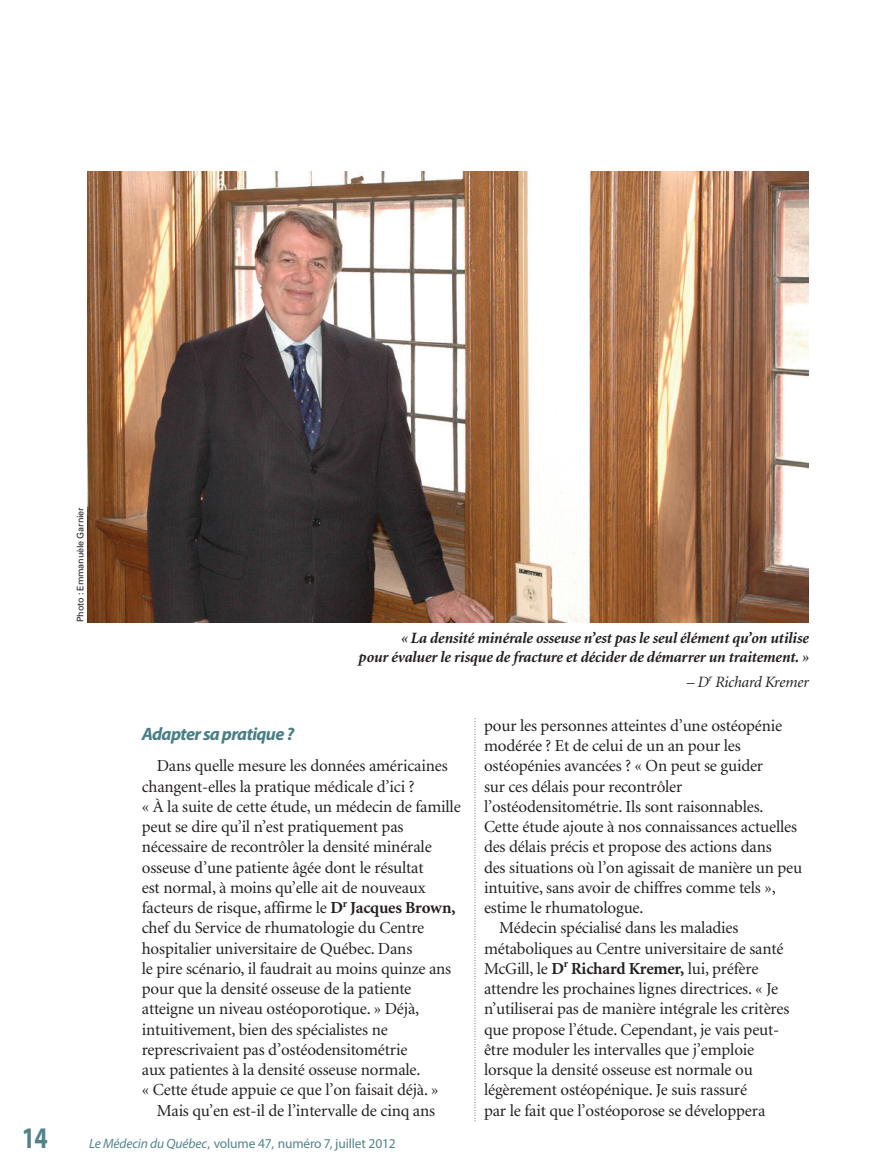
<style>
.page{position:relative;width:878px;height:1175px;background:#fff}
.page>*{position:absolute;margin:0;border:0;box-sizing:border-box;transform-origin:0 0}
.t1{font:700 30px "Myriad Pro";color:#53838a;scale:.8 1}
.t2{font:italic 700 18px "Myriad Pro";letter-spacing:-.035em;color:#487e85}
.t3{font:16.8px "Minion";letter-spacing:-.01em;color:#231f20}
.t4{font:italic 700 15.75px/18.8px "Minion";letter-spacing:-.015em;color:#231f20;text-align:right}
.t5{font:italic 15.75px "Minion";letter-spacing:-.015em;color:#231f20}
.t6{font:13.5px "Myriad Pro";letter-spacing:-.01em;color:#53838a}
.t7{font:9px "Univers";letter-spacing:-.015em;color:#231f20}
.s1{font-weight:700}
.s2{font-style:italic}
</style>
<div class="page">
<svg style="left:474px;top:718px;width:1px;height:401px"></svg>
<img style="left:88px;top:172px;width:720px;height:450px">
<p class="t7" style="left:77px;top:622px;width:116px;rotate:-90deg">Photo : Emmanuèle Garnier</p>
<p class="t4" style="left:358px;top:630px;width:452px">« La densité minérale osseuse n’est pas le seul élément qu’on utilise<br>pour évaluer le risque de fracture et décider de démarrer un traitement. »</p>
<p class="t5" style="left:686px;top:676px;width:123px">– D<sup>r</sup> Richard Kremer</p>
<p class="t2" style="left:142px;top:727px;width:154px">Adapter sa pratique ?</p>
<p class="t3" style="left:157px;top:759px;width:292px">Dans quelle mesure les données américaines</p>
<p class="t3" style="left:142px;top:779px;width:274px">changent-elles la pratique médicale d’ici ?</p>
<p class="t3" style="left:142px;top:800px;width:320px">« À la suite de cette étude, un médecin de famille</p>
<p class="t3" style="left:142px;top:820px;width:263px">peut se dire qu’il n’est pratiquement pas</p>
<p class="t3" style="left:142px;top:840px;width:291px">nécessaire de recontrôler la densité minérale</p>
<p class="t3" style="left:142px;top:860px;width:283px">osseuse d’une patiente âgée dont le résultat</p>
<p class="t3" style="left:142px;top:881px;width:285px">est normal, à moins qu’elle ait de nouveaux</p>
<p class="t3" style="left:142px;top:901px;width:315px">facteurs de risque, affirme le <span class="s1">D</span><sup>r</sup> <span class="s1">Jacques Brown,</span></p>
<p class="t3" style="left:142px;top:921px;width:284px">chef du Service de rhumatologie du Centre</p>
<p class="t3" style="left:142px;top:941px;width:272px">hospitalier universitaire de Québec. Dans</p>
<p class="t3" style="left:142px;top:962px;width:311px">le pire scénario, il faudrait au moins quinze ans</p>
<p class="t3" style="left:142px;top:982px;width:271px">pour que la densité osseuse de la patiente</p>
<p class="t3" style="left:142px;top:1002px;width:279px">atteigne un niveau ostéoporotique. » Déjà,</p>
<p class="t3" style="left:142px;top:1022px;width:247px">intuitivement, bien des spécialistes ne</p>
<p class="t3" style="left:142px;top:1043px;width:267px">represcrivaient pas d’ostéodensitométrie</p>
<p class="t3" style="left:142px;top:1063px;width:280px">aux patientes à la densité osseuse normale.</p>
<p class="t3" style="left:142px;top:1083px;width:298px">« Cette étude appuie ce que l’on faisait déjà. »</p>
<p class="t3" style="left:157px;top:1103px;width:280px">Mais qu’en est-il de l’intervalle de cinq ans</p>
<p class="t3" style="left:484px;top:719px;width:300px">pour les personnes atteintes d’une ostéopénie</p>
<p class="t3" style="left:484px;top:739px;width:258px">modérée ? Et de celui de un an pour les</p>
<p class="t3" style="left:484px;top:759px;width:280px">ostéopénies avancées ? « On peut se guider</p>
<p class="t3" style="left:484px;top:779px;width:200px">sur ces délais pour recontrôler</p>
<p class="t3" style="left:484px;top:800px;width:281px">l’ostéodensitométrie. Ils sont raisonnables.</p>
<p class="t3" style="left:484px;top:820px;width:314px">Cette étude ajoute à nos connaissances actuelles</p>
<p class="t3" style="left:484px;top:840px;width:289px">des délais précis et propose des actions dans</p>
<p class="t3" style="left:484px;top:860px;width:320px">des situations où l’on agissait de manière un peu</p>
<p class="t3" style="left:484px;top:881px;width:293px">intuitive, sans avoir de chiffres comme tels »,</p>
<p class="t3" style="left:484px;top:901px;width:161px">estime le rhumatologue.</p>
<p class="t3" style="left:499px;top:921px;width:241px">Médecin spécialisé dans les maladies</p>
<p class="t3" style="left:484px;top:941px;width:301px">métaboliques au Centre universitaire de santé</p>
<p class="t3" style="left:484px;top:962px;width:276px">McGill, le <span class="s1">D</span><sup>r</sup> <span class="s1">Richard Kremer,</span> lui, préfère</p>
<p class="t3" style="left:484px;top:982px;width:296px">attendre les prochaines lignes directrices. « Je</p>
<p class="t3" style="left:484px;top:1002px;width:307px">n’utiliserai pas de manière intégrale les critères</p>
<p class="t3" style="left:484px;top:1022px;width:297px">que propose l’étude. Cependant, je vais peut-</p>
<p class="t3" style="left:484px;top:1043px;width:272px">être moduler les intervalles que j’emploie</p>
<p class="t3" style="left:484px;top:1063px;width:270px">lorsque la densité osseuse est normale ou</p>
<p class="t3" style="left:484px;top:1083px;width:264px">légèrement ostéopénique. Je suis rassuré</p>
<p class="t3" style="left:484px;top:1103px;width:283px">par le fait que l’ostéoporose se développera</p>
<h1 class="t1" style="left:22px;top:1126px;width:34px">14</h1>
<p class="t6" style="left:89px;top:1138px;width:308px"><span class="s2">Le Médecin du Québec</span>, volume 47, numéro 7, juillet 2012</p>
</div>
